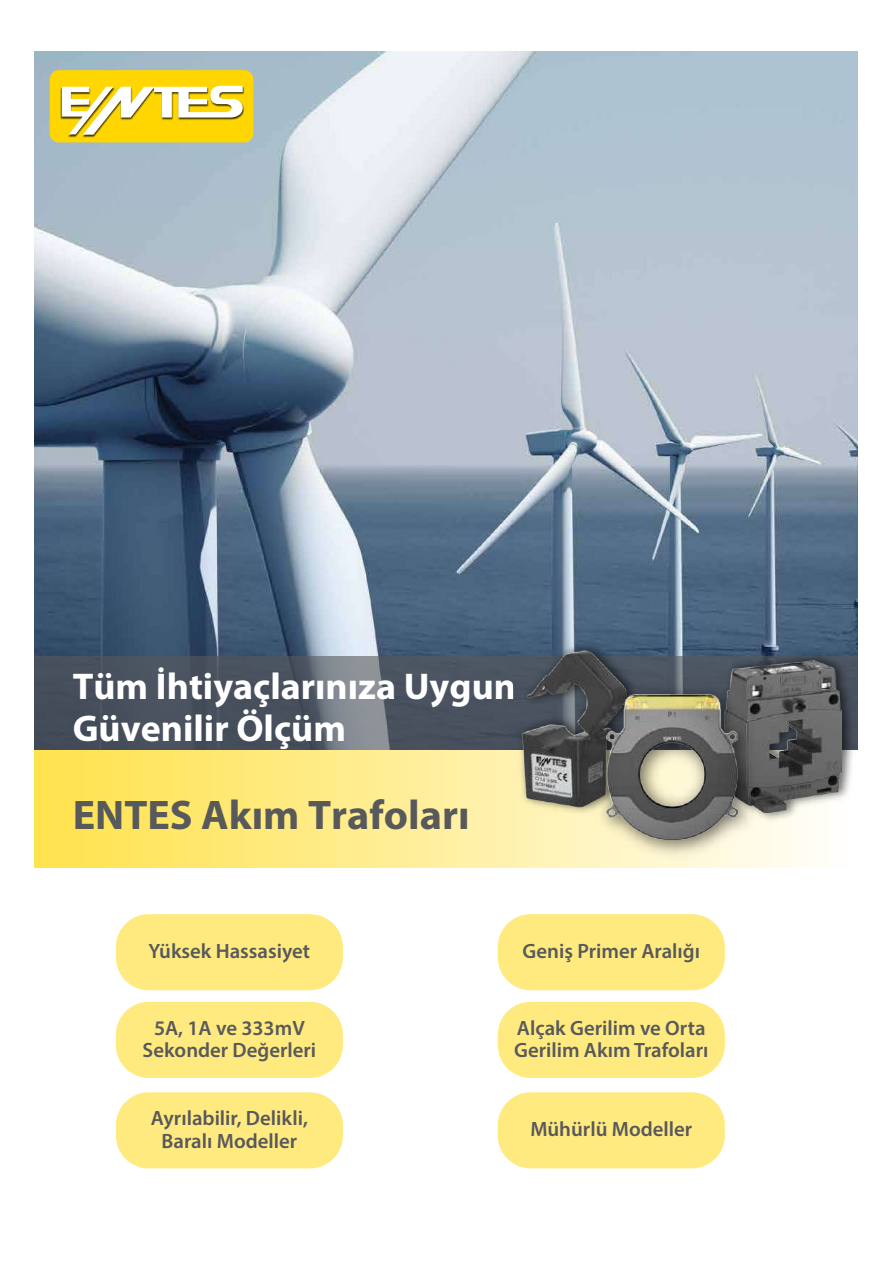
<style>
.page{position:relative;width:893px;height:1263px;background:#fff}
.page>*{position:absolute;margin:0;border:0;box-sizing:border-box;transform-origin:0 0}
.t1{font:700 41.55px "Myriad Pro";color:#58595b}
.t2{font:700 37.35px/41.5px "Myriad Pro";color:#fff}
.t3{font:600 20.7px/22.2px "Myriad Pro";color:#58595b;text-align:center}
</style>
<div class="page">
<img style="left:34px;top:51px;width:824px;height:605px">
<svg style="left:34px;top:656px;width:683px;height:94px;fill:#49525f"></svg>
<svg style="left:34px;top:750px;width:779px;height:117px"></svg>
<img style="left:717px;top:649px;width:141px;height:175px">
<img style="left:725px;top:661px;width:117px;height:151px">
<img style="left:513px;top:639px;width:129px;height:180px">
<img style="left:513px;top:647px;width:118px;height:166px">
<img style="left:589px;top:677px;width:174px;height:188px">
<img style="left:606px;top:694px;width:131px;height:145px">
<div style="left:50px;top:70px;width:203px;height:72px;background:#ffd600;border-radius:9px"></div>
<img style="left:60px;top:86px;width:18px;height:51px">
<img style="left:82px;top:85px;width:163px;height:53px">
<svg style="left:62px;top:86px;width:181px;height:49px"></svg>
<div style="left:498px;top:914px;width:227px;height:76px;background:#ffea80;border-radius:33px"></div>
<div style="left:498px;top:1002px;width:227px;height:76px;background:#ffea80;border-radius:33px"></div>
<div style="left:498px;top:1092px;width:227px;height:76px;background:#ffea80;border-radius:33px"></div>
<div style="left:116px;top:914px;width:227px;height:76px;background:#ffea80;border-radius:33px"></div>
<div style="left:116px;top:1002px;width:227px;height:76px;background:#ffea80;border-radius:33px"></div>
<div style="left:116px;top:1092px;width:227px;height:76px;background:#ffea80;border-radius:33px"></div>
<h2 class="t2" style="left:73px;top:665px;width:445px">Tüm İhtiyaçlarınıza Uygun<br>Güvenilir Ölçüm</h2>
<h2 class="t2" style="left:73px;top:674px;width:445px">Tüm İhtiyaçlarınıza Uygun<br>Güvenilir Ölçüm</h2>
<h1 class="t1" style="left:73px;top:788px;width:398px">ENTES Akım Trafoları</h1>
<h1 class="t1" style="left:73px;top:797px;width:398px">ENTES Akım Trafoları</h1>
<p class="t3" style="left:149px;top:931px;width:163px">Yüksek Hassasiyet</p>
<p class="t3" style="left:149px;top:940px;width:163px">Yüksek Hassasiyet</p>
<p class="t3" style="left:143px;top:1007px;width:175px">5A, 1A ve 333mV<br>Sekonder Değerleri</p>
<p class="t3" style="left:143px;top:1016px;width:175px">5A, 1A ve 333mV<br>Sekonder Değerleri</p>
<p class="t3" style="left:151px;top:1098px;width:158px">Ayrılabilir, Delikli,<br>Baralı Modeller</p>
<p class="t3" style="left:151px;top:1107px;width:158px">Ayrılabilir, Delikli,<br>Baralı Modeller</p>
<p class="t3" style="left:523px;top:931px;width:179px">Geniş Primer Aralığı</p>
<p class="t3" style="left:523px;top:940px;width:179px">Geniş Primer Aralığı</p>
<p class="t3" style="left:514px;top:1007px;width:196px;text-align:left">Alçak Gerilim ve Orta<br>Gerilim Akım Trafoları</p>
<p class="t3" style="left:514px;top:1016px;width:196px;text-align:left">Alçak Gerilim ve Orta<br>Gerilim Akım Trafoları</p>
<p class="t3" style="left:530px;top:1109px;width:163px">Mühürlü Modeller</p>
<p class="t3" style="left:530px;top:1118px;width:163px">Mühürlü Modeller</p>
</div>
